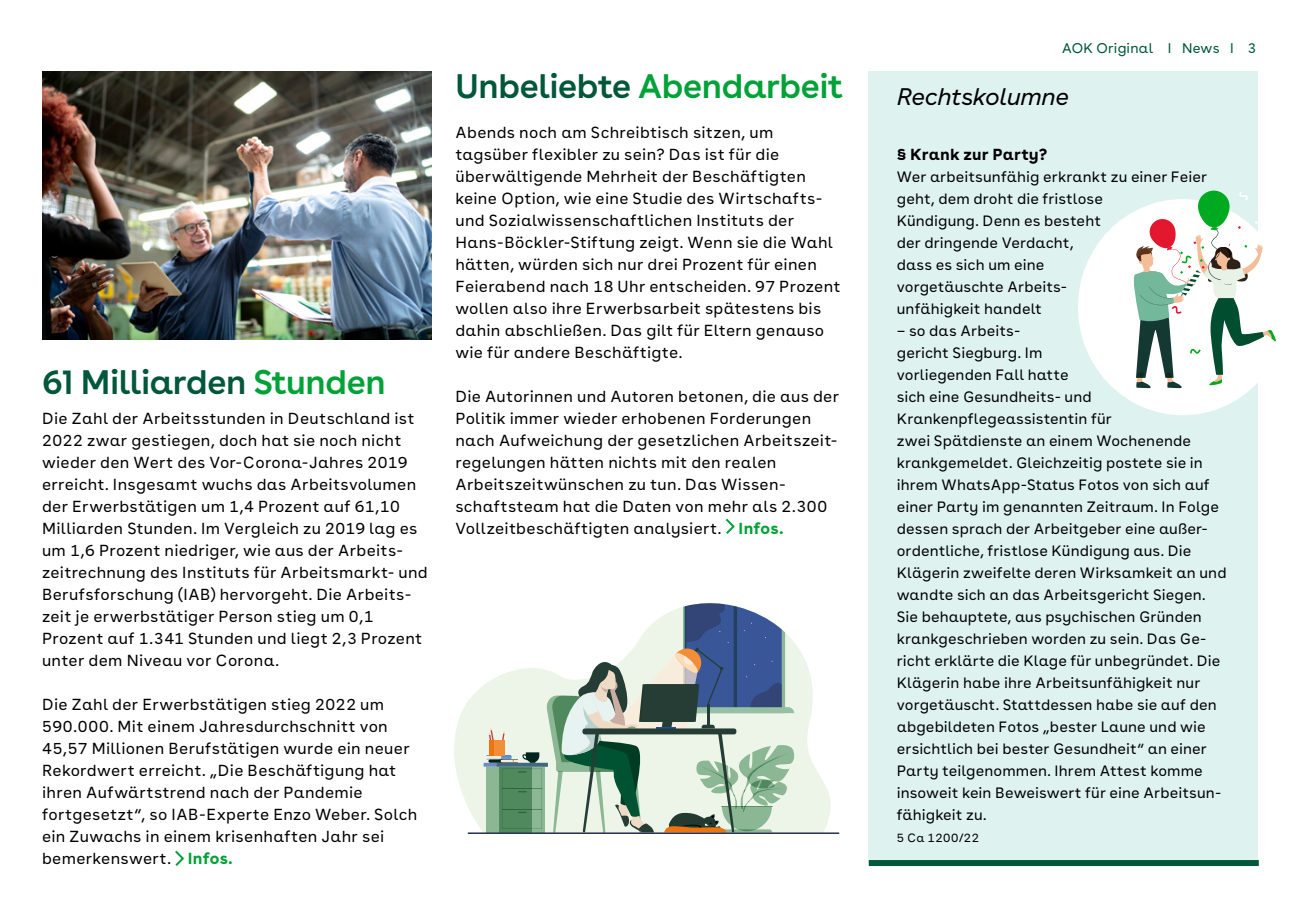
<style>
.page{position:relative;width:1300px;height:908px;background:#fff}
.page>*{position:absolute;margin:0;border:0;box-sizing:border-box;transform-origin:0 0}
.t1{font:600 34px "AOK Buenos Aires";letter-spacing:-.01em;color:#00a237}
.t2{font:600 34px "AOK Buenos Aires";letter-spacing:-.015em;color:#00573a}
.t3{font:italic 24px "AOK Buenos Aires";letter-spacing:-.01em;color:#000}
.t4{font:16px/22px "AOK Buenos Aires Text";letter-spacing:.02em;color:#000}
.t5{font:700 16px "AOK Buenos Aires Text";letter-spacing:.015em;color:#000}
.t6{font:15px/22px "AOK Buenos Aires Text";letter-spacing:.005em;color:#000}
.t7{font:14px "AOK Buenos Aires";letter-spacing:.015em;color:#00573a}
.t8{font:12px "AOK Buenos Aires Text";letter-spacing:.04em;color:#000}
.s1{color:#00a237}
.s2{font-family:"AOK Buenos Aires";font-weight:700;color:#00a237}
.s3{color:#00573a}
</style>
<div class="page">
<svg style="left:725px;top:518px;width:10px;height:16px"></svg>
<div style="left:869px;top:71px;width:389px;height:792px;background:#def3f0"></div>
<div style="left:869px;top:860px;width:390px;height:6px;background:#00573a"></div>
<svg style="left:175px;top:850px;width:9px;height:16px"></svg>
<img style="left:43px;top:71px;width:388px;height:269px">
<svg style="left:454px;top:643px;width:377px;height:191px;fill:#edf5e9"></svg>
<svg style="left:484px;top:763px;width:64px;height:4px"></svg>
<hr style="left:468px;top:832px;width:371px;height:2px;background:#2c3454">
<svg style="left:487px;top:603px;width:307px;height:230px"></svg>
<div style="left:1078px;top:199px;width:210px;height:216px;background:#fff;border-radius:50%"></div>
<svg style="left:1239px;top:192px;width:9px;height:8px"></svg>
<div style="left:1198px;top:190px;width:32px;height:38px;background:#00aa20;border-radius:16px"></div>
<svg style="left:1133px;top:217px;width:143px;height:171px"></svg>
<h1 class="t2" style="left:42px;top:354px;width:345px">61 Milliarden <span class="s1">Stunden</span></h1>
<p class="t4" style="left:42px;top:406px;width:387px">Die Zahl der Arbeitsstunden in Deutschland ist 2022 zwar gestiegen, doch hat sie noch nicht wieder den Wert des Vor-Corona-Jahres 2019 erreicht. Insgesamt wuchs das Arbeitsvolumen der Erwerbstätigen um 1,4 Prozent auf 61,10<br>Milliarden Stunden. Im Vergleich zu 2019 lag es um 1,6 Prozent niedriger, wie aus der Arbeits&shy;zeitrechnung des Instituts für Arbeitsmarkt- und Berufsforschung (IAB) hervorgeht. Die Arbeits&shy;zeit je erwerbstätiger Person stieg um 0,1<br>Prozent auf 1.341 Stunden und liegt 2,3 Prozent unter dem Niveau vor Corona.</p>
<p class="t4" style="left:42px;top:692px;width:377px">Die Zahl der Erwerbstätigen stieg 2022 um 590.000. Mit einem Jahresdurchschnitt von 45,57 Millionen Berufstätigen wurde ein neuer Rekordwert erreicht. „Die Beschäftigung hat ihren Aufwärtstrend nach der Pandemie fortgesetzt“, so IAB-Experte Enzo Weber. Solch ein Zuwachs in einem krisenhaften Jahr sei bemerkenswert. <span class="s2">Infos.</span></p>
<h1 class="t1" style="left:455px;top:58px;width:389px"><span class="s3">Unbeliebte</span> Abendarbeit</h1>
<p class="t4" style="left:455px;top:120px;width:387px">Abends noch am Schreibtisch sitzen, um tagsüber flexibler zu sein? Das ist für die überwältigende Mehrheit der Beschäftigten keine Option, wie eine Studie des Wirtschafts&shy;und Sozialwissenschaftlichen Instituts der Hans-Böckler-Stiftung zeigt. Wenn sie die Wahl hätten, würden sich nur drei Prozent für einen Feierabend nach 18 Uhr entscheiden. 97 Prozent wollen also ihre Erwerbsarbeit spätestens bis dahin abschließen. Das gilt für Eltern genauso wie für andere Beschäftigte.</p>
<p class="t4" style="left:455px;top:384px;width:385px">Die Autorinnen und Autoren betonen, die aus der Politik immer wieder erhobenen Forderungen nach Aufweichung der gesetzlichen Arbeitszeit&shy;regelungen hätten nichts mit den realen Arbeitszeitwünschen zu tun. Das Wissen&shy;schaftsteam hat die Daten von mehr als 2.300<br>Vollzeitbeschäftigten analysiert. <span class="s2">Infos.</span></p>
<p class="t7" style="left:1062px;top:36px;width:195px">AOK Original I News I 3</p>
<h2 class="t3" style="left:897px;top:78px;width:174px">Rechtskolumne</h2>
<p class="t5" style="left:897px;top:141px;width:152px">§ Krank zur Party?</p>
<p class="t6" style="left:897px;top:164px;width:312px">Wer arbeitsunfähig erkrankt zu einer Feier geht, dem droht die fristlose<br>Kündigung. Denn es besteht<br>der dringende Verdacht,<br>dass es sich um eine<br>vorgetäuschte Arbeits-<br>unfähigkeit handelt</p>
<p class="t6" style="left:897px;top:318px;width:331px">– so das Arbeits-<br>gericht Siegburg. Im<br>vorliegenden Fall hatte<br>sich eine Gesundheits- und Krankenpflegeassistentin für<br>zwei Spätdienste an einem Wochenende krankgemeldet. Gleichzeitig postete sie in ihrem WhatsApp-Status Fotos von sich auf einer Party im genannten Zeitraum. In Folge dessen sprach der Arbeitgeber eine außer&shy;ordentliche, fristlose Kündigung aus. Die Klägerin zweifelte deren Wirksamkeit an und wandte sich an das Arbeitsgericht Siegen.<br>Sie behauptete, aus psychischen Gründen krankgeschrieben worden zu sein. Das Ge&shy;richt erklärte die Klage für unbegründet. Die Klägerin habe ihre Arbeitsunfähigkeit nur vorgetäuscht. Stattdessen habe sie auf den abgebildeten Fotos „bester Laune und wie ersichtlich bei bester Gesundheit“ an einer Party teilgenommen. Ihrem Attest komme insoweit kein Beweiswert für eine Arbeitsun&shy;fähigkeit zu.</p>
<p class="t8" style="left:897px;top:828px;width:84px">5 Ca 1200/22</p>
</div>
